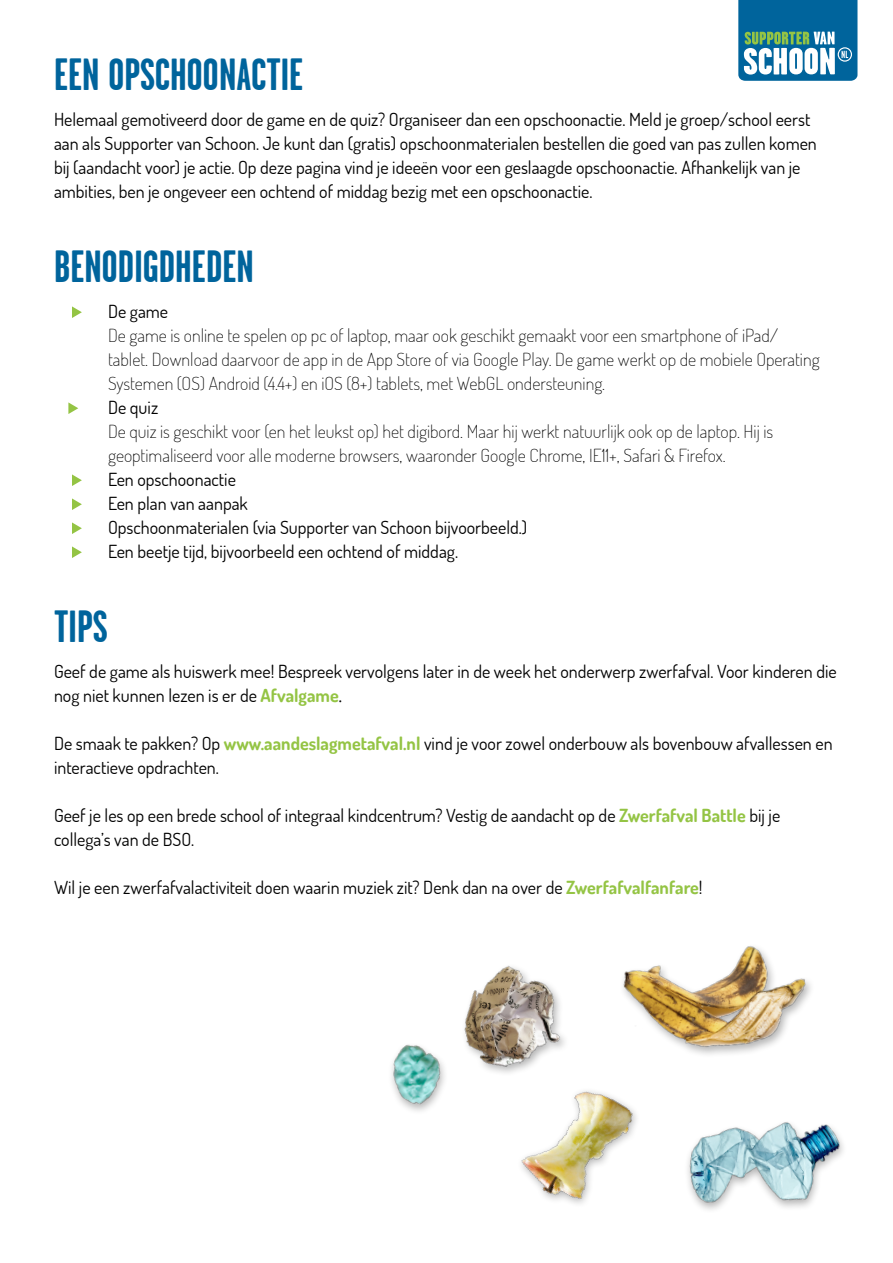
<style>
.page{position:relative;width:893px;height:1263px;background:#fff}
.page>*{position:absolute;margin:0;border:0;box-sizing:border-box;transform-origin:0 0}
.t1{font:700 45px "Garage Gothic";color:#00649c}
.t2{font:18px/24px "Dosis";color:#000}
.t3{font:200 18px/24px "Dosis";color:#000}
.s1{font-weight:700;color:#94c444}
.s2{font-weight:500}
</style>
<div class="page">
<svg style="left:738px;top:0;width:119px;height:81px"></svg>
<svg style="left:72px;top:306px;width:10px;height:12px"></svg>
<svg style="left:68px;top:402px;width:10px;height:12px"></svg>
<svg style="left:72px;top:474px;width:10px;height:12px"></svg>
<svg style="left:72px;top:498px;width:10px;height:12px"></svg>
<svg style="left:72px;top:522px;width:10px;height:12px"></svg>
<svg style="left:72px;top:546px;width:10px;height:12px"></svg>
<img style="left:623px;top:946px;width:188px;height:109px">
<img style="left:391px;top:1044px;width:47px;height:66px">
<img style="left:687px;top:1122px;width:156px;height:88px">
<img style="left:521px;top:1093px;width:116px;height:111px">
<img style="left:415px;top:965px;width:185px;height:132px">
<h1 class="t1" style="left:54px;top:51px;width:251px">EEN OPSCHOONACTIE</h1>
<p class="t2" style="left:54px;top:107px;width:764px">Helemaal gemotiveerd door de game en de quiz? Organiseer dan een opschoonactie. Meld je groep/school eerst aan als Supporter van Schoon. Je kunt dan (gratis) opschoonmaterialen bestellen die goed van pas zullen komen bij (aandacht voor) je actie. Op deze pagina vind je ideeën voor een geslaagde opschoonactie. Afhankelijk van je ambities, ben je ongeveer een ochtend of middag bezig met een opschoonactie.</p>
<h1 class="t1" style="left:54px;top:243px;width:201px">BENODIGDHEDEN</h1>
<p class="t2" style="left:108px;top:299px;width:62px">De game</p>
<p class="t3" style="left:108px;top:323px;width:713px">De game is online te spelen op pc of laptop, maar ook geschikt gemaakt voor een smartphone of iPad/ tablet. Download daarvoor de app in de App Store of via Google Play. De game werkt op de mobiele Operating<br>Systemen (OS) Android (4.4+) en iOS (8+) tablets, met WebGL ondersteuning.</p>
<p class="t2" style="left:108px;top:395px;width:52px">De quiz</p>
<p class="t3" style="left:108px;top:419px;width:667px">De quiz is geschikt voor (en het leukst op) het digibord. Maar hij werkt natuurlijk ook op de laptop. Hij is geoptimaliseerd voor alle moderne browsers, waaronder Google Chrome, IE11+, Safari &amp; Firefox.</p>
<p class="t2" style="left:108px;top:467px;width:421px">Een opschoonactie<br>Een plan van aanpak<br>Opschoonmaterialen (via Supporter van Schoon bijvoorbeeld.)<br>Een beetje tijd, bijvoorbeeld een ochtend of middag.</p>
<h1 class="t1" style="left:54px;top:603px;width:56px">TIPS</h1>
<p class="t2" style="left:54px;top:659px;width:784px">Geef de game als huiswerk mee! Bespreek vervolgens later in de week het onderwerp zwerfafval. Voor kinderen die nog niet kunnen lezen is er de <span class="s1">Afvalgame</span><span class="s2">.</span></p>
<p class="t2" style="left:54px;top:731px;width:780px">De smaak te pakken? Op <span class="s1">www.aandeslagmetafval.nl</span> vind je voor zowel onderbouw als bovenbouw afvallessen en interactieve opdrachten.</p>
<p class="t2" style="left:54px;top:803px;width:728px">Geef je les op een brede school of integraal kindcentrum? Vestig de aandacht op de <span class="s1">Zwerfafval Battle</span> bij je collega’s van de BSO.</p>
<p class="t2" style="left:54px;top:875px;width:650px">Wil je een zwerfafvalactiviteit doen waarin muziek zit? Denk dan na over de <span class="s1">Zwerfafvalfanfare</span>!</p>
</div>
